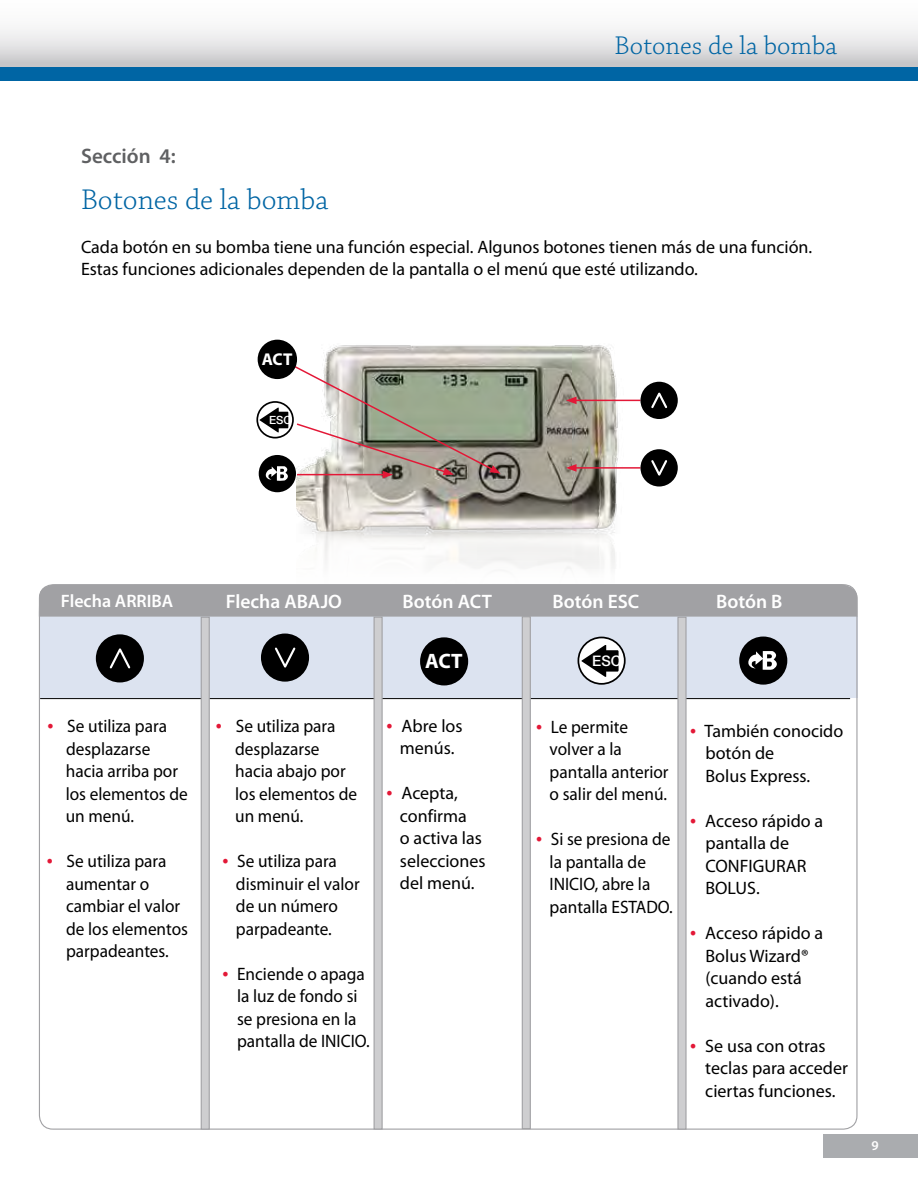
<style>
.page{position:relative;width:918px;height:1188px;background:#fff}
.page>*{position:absolute;margin:0;border:0;box-sizing:border-box;transform-origin:0 0}
.t1{font:300 30px "Chaparral Pro";color:#0065a4}
.t2{font:300 27px "Chaparral Pro";color:#0065a4}
.t3{font:600 21px "Myriad Pro";color:#5f6062}
.t4{font:700 20.85px "Myriad Pro";color:#fff}
.t5{font:600 19.5px "Myriad Pro";color:#fff}
.t6{font:18px/22.5px "Myriad Pro";color:#000;scale:.96 1}
.t7{font:18px/22.5px "Myriad Pro";color:#000}
.t8{font:600 18px "Myriad Pro";color:#fff}
.t9{font:700 17.1px "Myriad Pro";color:#fff}
.t10{font:500 14.4px "Helvetica Neue";color:#fff}
.t11{font:600 13.5px "Myriad Pro";color:#fff}
.t12{font:500 11.25px "Helvetica Neue";color:#fff}
.s1{font-size:22.5px;color:#e31837}
</style>
<div class="page">
<div style="left:0;top:0;width:918px;height:68px;background:linear-gradient(to bottom,#fff,#cdccce)"></div>
<div style="left:0;top:68px;width:918px;height:13px;background:#0065a4"></div>
<div style="left:823px;top:1134px;width:95px;height:24px;background:#aaacaf"></div>
<img style="left:297px;top:345px;width:340px;height:224px">
<div style="left:259px;top:341px;width:37px;height:37px;background:#000;border-radius:50%"></div>
<div style="left:258px;top:340px;width:39px;height:39px;border:2px solid #000;border-radius:50%"></div>
<hr style="left:574px;top:400px;width:66px;height:1px;background:#e31837">
<svg style="left:566px;top:397px;width:11px;height:7px"></svg>
<hr style="left:574px;top:467px;width:66px;height:2px;background:#e31837">
<svg style="left:566px;top:464px;width:11px;height:8px"></svg>
<div style="left:642px;top:450px;width:35px;height:35px;background:#000;border-radius:50%"></div>
<div style="left:640px;top:449px;width:38px;height:38px;border:2px solid #000;border-radius:50%"></div>
<svg style="left:651px;top:460px;width:16px;height:16px"></svg>
<div style="left:642px;top:383px;width:35px;height:35px;background:#000;border-radius:50%"></div>
<div style="left:640px;top:382px;width:38px;height:37px;border:2px solid #000;border-radius:50%"></div>
<svg style="left:651px;top:392px;width:17px;height:17px"></svg>
<div style="left:260px;top:456px;width:35px;height:35px;background:#000;border-radius:50%"></div>
<div style="left:259px;top:455px;width:37px;height:37px;border:2px solid #000;border-radius:50%"></div>
<div style="left:256px;top:401px;width:38px;height:38px;border:2px solid #000;border-radius:50%"></div>
<svg style="left:259px;top:365px;width:242px;height:116px"></svg>
<div style="left:40px;top:617px;width:818px;height:81px;background:#dce3f0"></div>
<hr style="left:40px;top:698px;width:810px;height:1px;background:#000">
<div style="left:39px;top:584px;width:819px;height:33px;background:#a1a1a4"></div>
<div style="left:201px;top:617px;width:9px;height:513px;background:#ceced0;border:1px solid #a1a1a4"></div>
<div style="left:374px;top:617px;width:9px;height:513px;background:#ceced0;border:1px solid #a1a1a4"></div>
<div style="left:97px;top:635px;width:46px;height:46px;background:#000;border-radius:50%"></div>
<div style="left:96px;top:634px;width:48px;height:48px;border:2px solid #000;border-radius:50%"></div>
<svg style="left:109px;top:648px;width:22px;height:21px"></svg>
<div style="left:522px;top:616px;width:9px;height:513px;background:#ceced0;border:1px solid #a1a1a4"></div>
<div style="left:677px;top:617px;width:10px;height:513px;background:#ceced0;border:1px solid #a1a1a4"></div>
<div style="left:262px;top:635px;width:46px;height:46px;background:#000;border-radius:50%"></div>
<div style="left:261px;top:634px;width:48px;height:48px;border:2px solid #000;border-radius:50%"></div>
<svg style="left:275px;top:647px;width:21px;height:21px"></svg>
<div style="left:421px;top:638px;width:46px;height:46px;background:#000;border-radius:50%"></div>
<div style="left:420px;top:637px;width:48px;height:48px;border:2px solid #000;border-radius:50%"></div>
<svg style="left:578px;top:637px;width:47px;height:47px"></svg>
<div style="left:578px;top:637px;width:48px;height:48px;border:2px solid #000;border-radius:50%"></div>
<svg style="left:581px;top:645px;width:38px;height:32px"></svg>
<div style="left:740px;top:638px;width:46px;height:46px;background:#000;border-radius:50%"></div>
<div style="left:739px;top:637px;width:48px;height:48px;border:2px solid #000;border-radius:50%"></div>
<svg style="left:748px;top:651px;width:29px;height:19px"></svg>
<h2 class="t2" style="left:615px;top:31px;width:224px">Botones de la bomba</h2>
<p class="t3" style="left:81px;top:143px;width:96px">Sección 4:</p>
<h1 class="t1" style="left:81px;top:183px;width:249px">Botones de la bomba</h1>
<p class="t7" style="left:81px;top:236px;width:731px">Cada botón en su bomba tiene una función especial. Algunos botones tienen más de una función.<br>Estas funciones adicionales dependen de la pantalla o el menú que esté utilizando.</p>
<p class="t9" style="left:262px;top:348px;width:32px">ACT</p>
<p class="t12" style="left:269px;top:411px;width:24px">ESC</p>
<p class="t8" style="left:61px;top:589px;width:114px">Flecha ARRIBA</p>
<p class="t5" style="left:226px;top:590px;width:118px">Flecha ABAJO</p>
<p class="t5" style="left:403px;top:590px;width:91px">Botón ACT</p>
<p class="t5" style="left:552px;top:590px;width:88px">Botón ESC</p>
<p class="t5" style="left:716px;top:590px;width:68px">Botón B</p>
<p class="t6" style="left:66px;top:715px;width:129px;text-indent:-18px"><span class="s1">•</span> Se utiliza para desplazarse hacia arriba por los elementos de un menú.</p>
<p class="t6" style="left:66px;top:850px;width:129px;text-indent:-19px"><span class="s1">•</span> Se utiliza para aumentar o cambiar el valor de los elementos parpadeantes.</p>
<p class="t4" style="left:425px;top:648px;width:39px">ACT</p>
<p class="t10" style="left:592px;top:650px;width:30px">ESC</p>
<p class="t6" style="left:235px;top:715px;width:129px;text-indent:-19px"><span class="s1">•</span> Se utiliza para desplazarse hacia abajo por los elementos de un menú.</p>
<p class="t6" style="left:236px;top:850px;width:130px;text-indent:-14px"><span class="s1">•</span> Se utiliza para disminuir el valor de un número parpadeante.</p>
<p class="t6" style="left:237px;top:963px;width:138px;text-indent:-15px"><span class="s1">•</span> Enciende o apaga la luz de fondo si se presiona en la pantalla de INICIO.</p>
<p class="t7" style="left:386px;top:715px;width:78px;text-align:center"><span class="s1">•</span> Abre los menús.</p>
<p class="t7" style="left:400px;top:782px;width:87px;text-indent:-14px"><span class="s1">•</span> Acepta, confirma<br>o activa las selecciones del menú.</p>
<p class="t6" style="left:550px;top:716px;width:125px;text-indent:-14px"><span class="s1">•</span> Le permite volver a la pantalla anterior o salir del menú.</p>
<p class="t6" style="left:550px;top:828px;width:128px;text-indent:-14px"><span class="s1">•</span> Si se presiona de la pantalla de<br>INICIO, abre la pantalla ESTADO.</p>
<p class="t7" style="left:705px;top:720px;width:139px;text-indent:-15px"><span class="s1">•</span> También conocido botón de<br>Bolus Express.</p>
<p class="t7" style="left:705px;top:810px;width:119px;text-indent:-15px"><span class="s1">•</span> Acceso rápido a pantalla de<br>CONFIGURAR<br>BOLUS.</p>
<p class="t7" style="left:705px;top:922px;width:119px;text-indent:-15px"><span class="s1">•</span> Acceso rápido a<br>Bolus Wizard® (cuando está activado).</p>
<p class="t7" style="left:705px;top:1035px;width:144px;text-indent:-15px"><span class="s1">•</span> Se usa con otras teclas para acceder ciertas funciones.</p>
<p class="t11" style="left:871px;top:1137px;width:9px">9</p>
</div>
